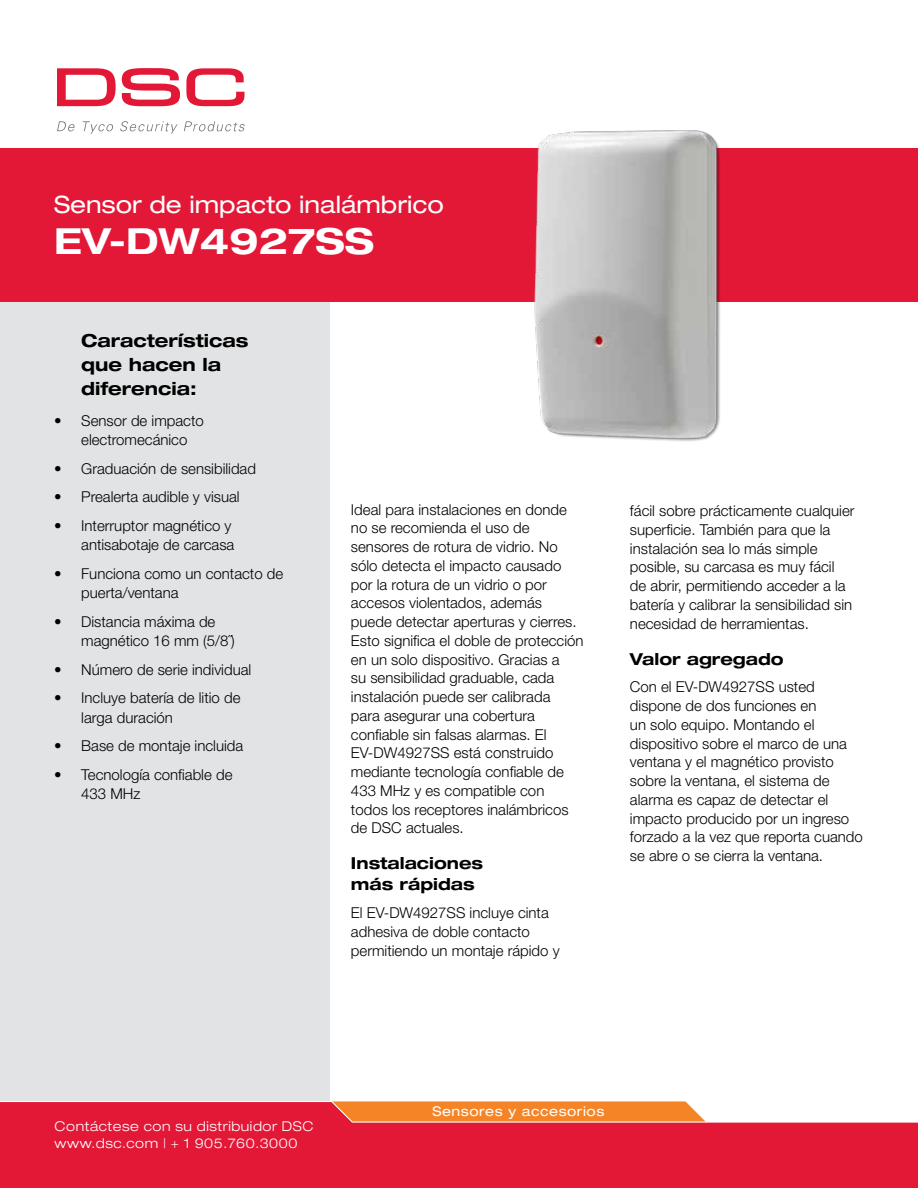
<style>
.page{position:relative;width:918px;height:1188px;background:#fff}
.page>*{position:absolute;margin:0;border:0;box-sizing:border-box;transform-origin:0 0}
.t1{font:700 expanded 36px "Helvetica Neue LT Pro";color:#fff}
.t2{font:expanded 24px "Helvetica Neue LT Pro";color:#fff}
.t3{font:700 expanded 18px/24px "Helvetica Neue LT Pro";color:#000}
.t4{font:700 expanded 16.5px/21px "Helvetica Neue LT Pro";color:#000}
.t5{font:300 15px/18.8px "Helvetica Neue LT Pro";color:#000}
.t6{font:300 expanded 13.5px/16.5px "Helvetica Neue LT Pro";letter-spacing:.04em;color:#fff}
.t7{font:expanded 13.5px "Helvetica Neue LT Pro";letter-spacing:.04em;color:#fff}
</style>
<div class="page">
<div style="left:0;top:156px;width:329px;height:1032px;background:#e2e3e4"></div>
<div style="left:0;top:148px;width:918px;height:154px;background:#e31837"></div>
<svg style="left:0;top:1100px;width:918px;height:88px;background:#e63445"></svg>
<img style="left:534px;top:130px;width:186px;height:311px">
<svg style="left:57px;top:68px;width:59px;height:38px"></svg>
<svg style="left:122px;top:68px;width:58px;height:38px"></svg>
<svg style="left:186px;top:68px;width:59px;height:38px"></svg>
<svg style="left:57px;top:121px;width:18px;height:10px"></svg>
<svg style="left:83px;top:121px;width:30px;height:13px"></svg>
<svg style="left:120px;top:121px;width:58px;height:13px"></svg>
<svg style="left:184px;top:121px;width:61px;height:10px"></svg>
<h2 class="t2" style="left:54px;top:190px;width:392px">Sensor de impacto inalámbrico</h2>
<h1 class="t1" style="left:54px;top:218px;width:322px">EV-DW4927SS</h1>
<p class="t3" style="left:81px;top:328px;width:169px">Características que hacen la diferencia:</p>
<p class="t5" style="left:81px;top:410px;width:124px;line-height:19.5px;text-indent:-27px">• Sensor de impacto electromecánico</p>
<p class="t5" style="left:54px;top:459px;width:203px">• Graduación de sensibilidad</p>
<p class="t5" style="left:54px;top:487px;width:187px">• Prealerta audible y visual</p>
<p class="t5" style="left:54px;top:515px;width:182px;line-height:19.5px;text-align:right">• Interruptor magnético y antisabotaje de carcasa</p>
<p class="t5" style="left:81px;top:563px;width:204px;line-height:19.5px;text-indent:-27px">• Funciona como un contacto de puerta/ventana</p>
<p class="t5" style="left:81px;top:611px;width:155px;line-height:19.5px;text-indent:-27px">• Distancia máxima de magnético 16 mm (5/8˝)</p>
<p class="t5" style="left:54px;top:660px;width:199px">• Número de serie individual</p>
<p class="t5" style="left:81px;top:688px;width:161px;line-height:19.5px;text-indent:-27px">• Incluye batería de litio de larga duración</p>
<p class="t5" style="left:54px;top:736px;width:190px">• Base de montaje incluida</p>
<p class="t5" style="left:81px;top:764px;width:153px;line-height:19.5px;text-indent:-27px">• Tecnología confiable de<br>433 MHz</p>
<p class="t5" style="left:351px;top:500px;width:234px">Ideal para instalaciones en donde no se recomienda el uso de sensores de rotura de vidrio. No sólo detecta el impacto causado por la rotura de un vidrio o por accesos violentados, además puede detectar aperturas y cierres.<br>Esto significa el doble de protección en un solo dispositivo. Gracias a<br>su sensibilidad graduable, cada instalación puede ser calibrada<br>para asegurar una cobertura confiable sin falsas alarmas. El<br>EV-DW4927SS está construido mediante tecnología confiable de<br>433 MHz y es compatible con todos los receptores inalámbricos de DSC actuales.</p>
<p class="t4" style="left:351px;top:853px;width:134px">Instalaciones más rápidas</p>
<p class="t5" style="left:351px;top:903px;width:210px">El EV-DW4927SS incluye cinta adhesiva de doble contacto permitiendo un montaje rápido y</p>
<p class="t5" style="left:630px;top:501px;width:226px">fácil sobre prácticamente cualquier superficie. También para que la instalación sea lo más simple posible, su carcasa es muy fácil de abrir, permitiendo acceder a la batería y calibrar la sensibilidad sin necesidad de herramientas.</p>
<p class="t4" style="left:630px;top:648px;width:155px">Valor agregado</p>
<p class="t5" style="left:630px;top:677px;width:234px">Con el EV-DW4927SS usted dispone de dos funciones en<br>un solo equipo. Montando el dispositivo sobre el marco de una ventana y el magnético provisto sobre la ventana, el sistema de alarma es capaz de detectar el impacto producido por un ingreso forzado a la vez que reporta cuando se abre o se cierra la ventana.</p>
<p class="t6" style="left:55px;top:1118px;width:260px">Contáctese con su distribuidor DSC www.dsc.com | + 1 905.760.3000</p>
<p class="t7" style="left:433px;top:1103px;width:173px">Sensores y accesorios</p>
</div>
